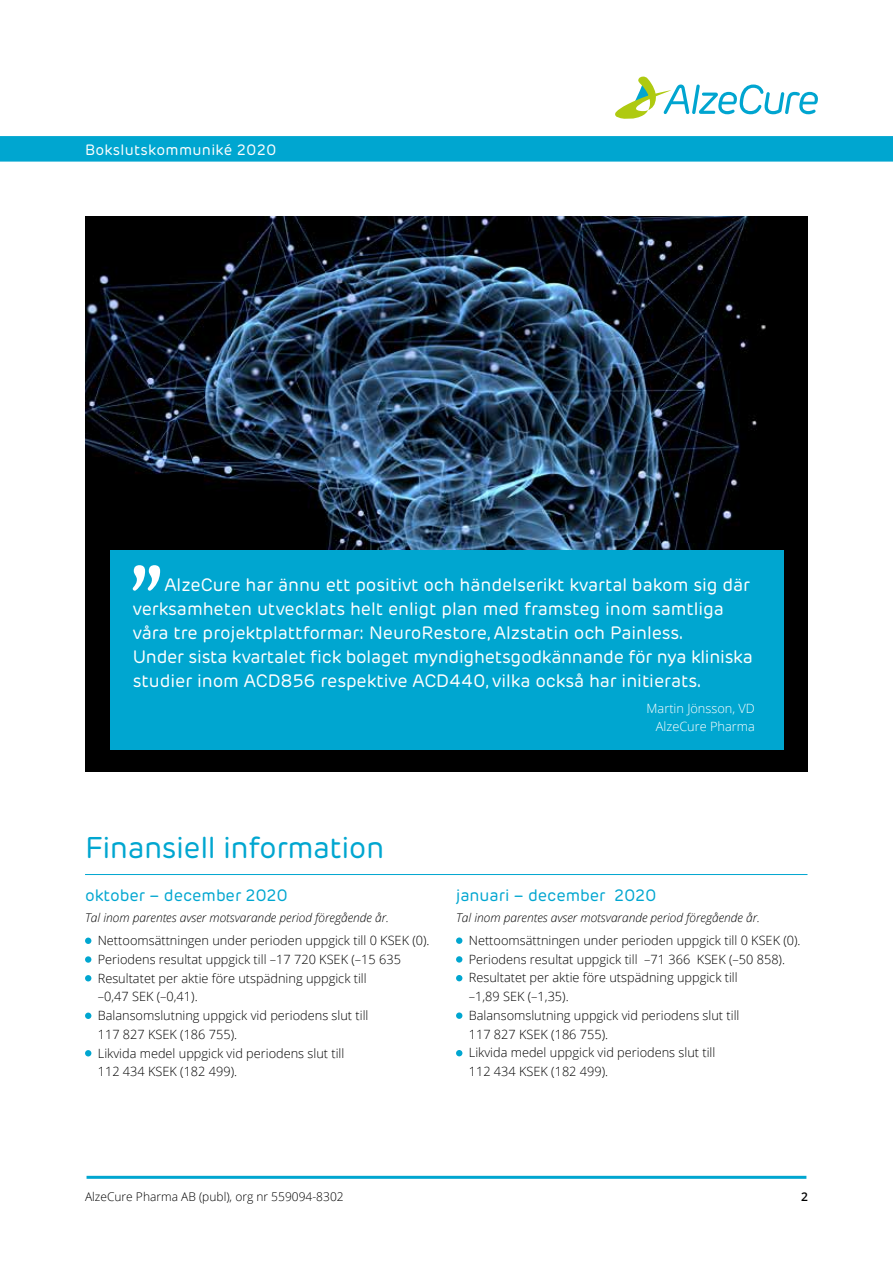
<style>
.page{position:relative;width:893px;height:1263px;background:#fff}
.page>*{position:absolute;margin:0;border:0;box-sizing:border-box;transform-origin:0 0}
.t1{font:30px "Rubrik New";letter-spacing:-.015em;color:#00a6d0}
.t2{font:18px/24px "Rubrik New";letter-spacing:-.005em;color:#fff}
.t3{font:16.5px "Rubrik New";letter-spacing:-.005em;color:#00a6d0}
.t4{font:15px "Rubrik New";letter-spacing:.02em;color:#fff}
.t5{font:300 12.75px/18.8px "Open Sans";color:#000}
.t6{font:300 12.75px/18px "Open Sans";color:#fff;text-align:right}
.t7{font:italic 300 12px "Open Sans";color:#000}
.t8{font:300 12px "Open Sans";color:#000}
.t9{font:600 12px "Open Sans";color:#000}
</style>
<div class="page">
<svg style="left:615px;top:77px;width:203px;height:41px"></svg>
<svg style="left:0;top:136px;width:893px;height:26px;background:#04a7d0"></svg>
<hr style="left:87px;top:1176px;width:719px;height:3px;background:#00a6d0">
<div style="left:85px;top:937px;width:6px;height:7px;background:#00a6d0;border-radius:50%"></div>
<div style="left:85px;top:956px;width:6px;height:7px;background:#00a6d0;border-radius:50%"></div>
<svg style="left:85px;top:975px;width:6px;height:6px"></svg>
<div style="left:85px;top:1012px;width:6px;height:7px;background:#00a6d0;border-radius:50%"></div>
<svg style="left:85px;top:1050px;width:6px;height:6px"></svg>
<hr style="left:85px;top:874px;width:722px;height:1px;background:#00a6d0">
<div style="left:456px;top:937px;width:6px;height:7px;background:#00a6d0;border-radius:50%"></div>
<svg style="left:456px;top:956px;width:6px;height:6px"></svg>
<svg style="left:456px;top:975px;width:6px;height:6px"></svg>
<div style="left:456px;top:1012px;width:6px;height:7px;background:#00a6d0;border-radius:50%"></div>
<svg style="left:456px;top:1050px;width:6px;height:6px"></svg>
<img style="left:85px;top:217px;width:723px;height:555px">
<div style="left:110px;top:550px;width:673px;height:199px;background:#00a6d0"></div>
<svg style="left:133px;top:565px;width:27px;height:26px"></svg>
<p class="t4" style="left:85px;top:140px;width:193px">Bokslutskommuniké 2020</p>
<p class="t2" style="left:133px;top:573px;width:621px;text-indent:32px">AlzeCure har ännu ett positivt och händelserikt kvartal bakom sig där verksamheten utvecklats helt enligt plan med framsteg inom samtliga våra tre projektplattformar: NeuroRestore, Alzstatin och Painless.<br>Under sista kvartalet fick bolaget myndighetsgodkännande för nya kliniska studier inom ACD856 respektive ACD440, vilka också har initierats.</p>
<p class="t6" style="left:647px;top:699px;width:110px">Martin Jönsson, VD<br>AlzeCure Pharma</p>
<h1 class="t1" style="left:85px;top:829px;width:301px">Finansiell information</h1>
<p class="t3" style="left:85px;top:885px;width:204px">oktober – december 2020</p>
<p class="t7" style="left:85px;top:909px;width:305px">Tal inom parentes avser motsvarande period föregående år.</p>
<p class="t5" style="left:98px;top:931px;width:333px">Nettoomsättningen under perioden uppgick till 0 KSEK (0).<br>Periodens resultat uppgick till –17 720 KSEK (–15 635<br>Resultatet per aktie före utspädning uppgick till<br>–0,47 SEK (–0,41).<br>Balansomslutning uppgick vid periodens slut till<br>117 827 KSEK (186 755).<br>Likvida medel uppgick vid periodens slut till<br>112 434 KSEK (182 499).</p>
<p class="t3" style="left:456px;top:885px;width:202px">januari – december 2020</p>
<p class="t7" style="left:456px;top:909px;width:305px">Tal inom parentes avser motsvarande period föregående år.</p>
<p class="t5" style="left:469px;top:930px;width:333px">Nettoomsättningen under perioden uppgick till 0 KSEK (0).<br>Periodens resultat uppgick till –71 366 KSEK (–50 858).<br>Resultatet per aktie före utspädning uppgick till<br>–1,89 SEK (–1,35).<br>Balansomslutning uppgick vid periodens slut till<br>117 827 KSEK (186 755).<br>Likvida medel uppgick vid periodens slut till<br>112 434 KSEK (182 499).</p>
<p class="t8" style="left:85px;top:1189px;width:260px">AlzeCure Pharma AB (publ), org nr 559094-8302</p>
<p class="t9" style="left:801px;top:1189px;width:8px">2</p>
</div>
